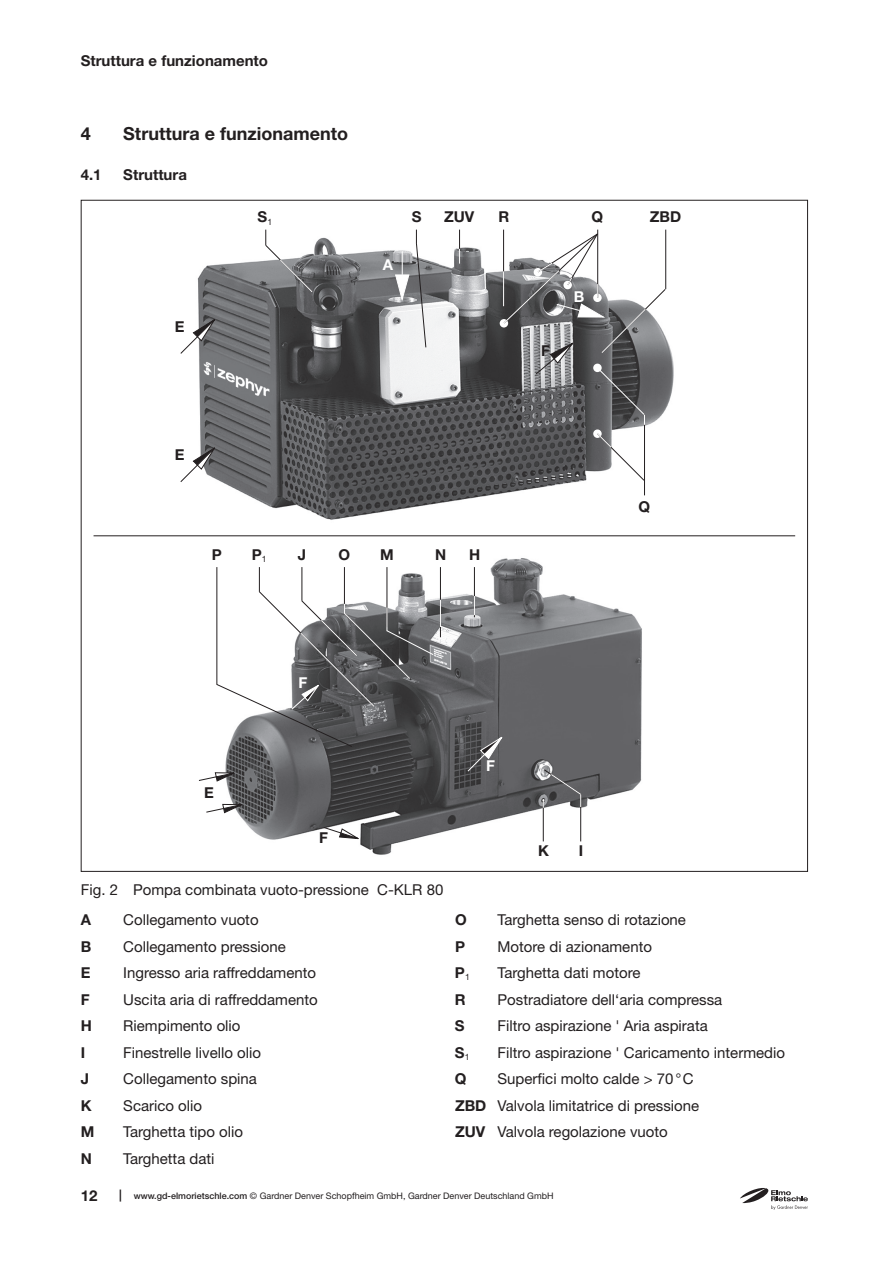
<style>
.page{position:relative;width:893px;height:1263px;background:#fff}
.page>*{position:absolute;margin:0;border:0;box-sizing:border-box;transform-origin:0 0}
.t1{font:700 18px "Helvetica Neue LT Pro";color:#231f20}
.t2{font:15px/26.5px "Helvetica Neue LT Pro";color:#231f20}
.t3{font:700 15px "Helvetica Neue LT Pro";color:#231f20}
.t4{font:700 15px "Helvetica Neue LT Pro";color:#fff}
.t5{font:9px "Helvetica Neue LT Pro";color:#231f20}
.s1{font-weight:700}
.s2{font-weight:700;font-size:12px}
.s3{font-weight:500}
</style>
<div class="page">
<svg style="left:740px;top:1188px;width:68px;height:22px"></svg>
<hr style="left:94px;top:535px;width:701px;height:1px;background:#231f20">
<img style="left:197px;top:233px;width:477px;height:287px">
<img style="left:222px;top:558px;width:420px;height:297px">
<svg style="left:180px;top:446px;width:37px;height:37px"></svg>
<div style="left:500px;top:319px;width:8px;height:8px;background:#fff;border-radius:50%"></div>
<svg style="left:180px;top:317px;width:37px;height:37px"></svg>
<svg style="left:395px;top:251px;width:15px;height:49px"></svg>
<hr style="left:459px;top:230px;width:1px;height:34px;background:#231f20">
<svg style="left:459px;top:249px;width:1px;height:15px"></svg>
<hr style="left:503px;top:230px;width:1px;height:76px;background:#231f20">
<hr style="left:597px;top:230px;width:1px;height:68px;background:#231f20">
<hr style="left:665px;top:230px;width:1px;height:59px;background:#231f20">
<div style="left:593px;top:429px;width:9px;height:9px;background:#fff;border-radius:50%"></div>
<hr style="left:644px;top:415px;width:1px;height:80px;background:#231f20">
<svg style="left:597px;top:433px;width:47px;height:48px"></svg>
<svg style="left:503px;top:233px;width:163px;height:192px"></svg>
<svg style="left:467px;top:735px;width:37px;height:37px"></svg>
<hr style="left:543px;top:800px;width:1px;height:41px;background:#231f20">
<hr style="left:580px;top:795px;width:1px;height:46px;background:#231f20">
<svg style="left:198px;top:772px;width:38px;height:9px"></svg>
<svg style="left:206px;top:804px;width:38px;height:9px"></svg>
<svg style="left:323px;top:827px;width:37px;height:12px"></svg>
<svg style="left:542px;top:769px;width:40px;height:39px"></svg>
<hr style="left:474px;top:567px;width:1px;height:50px;background:#231f20">
<svg style="left:474px;top:596px;width:1px;height:19px"></svg>
<hr style="left:440px;top:567px;width:1px;height:70px;background:#231f20">
<svg style="left:440px;top:600px;width:1px;height:27px"></svg>
<svg style="left:216px;top:567px;width:218px;height:180px"></svg>
<hr style="left:217px;top:567px;width:1px;height:118px;background:#231f20">
<svg style="left:416px;top:230px;width:10px;height:118px"></svg>
<svg style="left:265px;top:230px;width:48px;height:63px"></svg>
<p class="t3" style="left:81px;top:51px;width:189px">Struttura e funzionamento</p>
<p class="t1" style="left:81px;top:123px;width:12px">4</p>
<p class="t1" style="left:123px;top:123px;width:226px">Struttura e funzionamento</p>
<p class="t3" style="left:81px;top:165px;width:22px">4.1</p>
<p class="t3" style="left:123px;top:165px;width:65px">Struttura</p>
<p class="t3" style="left:258px;top:208px;width:16px">S<sub>1</sub></p>
<p class="t3" style="left:412px;top:208px;width:11px">S</p>
<p class="t3" style="left:175px;top:317px;width:11px">E</p>
<p class="t4" style="left:383px;top:256px;width:12px">A</p>
<p class="t3" style="left:444px;top:208px;width:32px">ZUV</p>
<p class="t3" style="left:498px;top:208px;width:12px">R</p>
<p class="t3" style="left:592px;top:208px;width:13px">Q</p>
<p class="t3" style="left:650px;top:208px;width:33px">ZBD</p>
<p class="t3" style="left:541px;top:341px;width:10px">F</p>
<p class="t4" style="left:574px;top:287px;width:12px">B</p>
<p class="t3" style="left:175px;top:446px;width:11px">E</p>
<p class="t3" style="left:638px;top:498px;width:13px">Q</p>
<p class="t3" style="left:212px;top:545px;width:12px">P</p>
<p class="t3" style="left:252px;top:545px;width:16px">P<sub>1</sub></p>
<p class="t3" style="left:339px;top:545px;width:13px">O</p>
<p class="t3" style="left:380px;top:545px;width:15px">M</p>
<p class="t3" style="left:435px;top:545px;width:13px">N</p>
<p class="t3" style="left:298px;top:545px;width:10px">J</p>
<p class="t3" style="left:469px;top:545px;width:13px">H</p>
<p class="t4" style="left:299px;top:674px;width:10px">F</p>
<p class="t3" style="left:204px;top:784px;width:11px">E</p>
<p class="t4" style="left:486px;top:756px;width:10px">F</p>
<p class="t3" style="left:319px;top:828px;width:10px">F</p>
<p class="t2" style="left:81px;top:876px;width:364px">Fig. 2 Pompa combinata vuoto-pressione C-KLR 80</p>
<p class="t3" style="left:81px;top:910px;width:12px">A</p>
<p class="t2" style="left:123px;top:906px;width:137px">Collegamento vuoto</p>
<p class="t3" style="left:81px;top:937px;width:12px">B</p>
<p class="t2" style="left:123px;top:933px;width:164px">Collegamento pressione</p>
<p class="t3" style="left:81px;top:963px;width:11px">E</p>
<p class="t2" style="left:123px;top:959px;width:194px">Ingresso aria raffreddamento</p>
<p class="t3" style="left:81px;top:990px;width:10px">F</p>
<p class="t2" style="left:123px;top:986px;width:196px">Uscita aria di raffreddamento</p>
<p class="t3" style="left:81px;top:1016px;width:13px">H</p>
<p class="t2" style="left:123px;top:1012px;width:119px">Riempimento olio</p>
<p class="t3" style="left:81px;top:1043px;width:6px">I</p>
<p class="t2" style="left:123px;top:1039px;width:139px">Finestrelle livello olio</p>
<p class="t3" style="left:81px;top:1069px;width:10px">J</p>
<p class="t2" style="left:123px;top:1065px;width:135px">Collegamento spina</p>
<p class="t3" style="left:81px;top:1096px;width:12px">K</p>
<p class="t2" style="left:123px;top:1092px;width:80px">Scarico olio</p>
<p class="t3" style="left:81px;top:1122px;width:15px">M</p>
<p class="t2" style="left:123px;top:1118px;width:121px">Targhetta tipo olio</p>
<p class="t3" style="left:81px;top:1149px;width:13px">N</p>
<p class="t2" style="left:123px;top:1145px;width:93px">Targhetta dati</p>
<p class="t3" style="left:538px;top:842px;width:12px">K</p>
<p class="t3" style="left:579px;top:842px;width:6px">I</p>
<p class="t3" style="left:455px;top:910px;width:13px">O</p>
<p class="t2" style="left:497px;top:906px;width:190px">Targhetta senso di rotazione</p>
<p class="t3" style="left:455px;top:937px;width:12px">P</p>
<p class="t2" style="left:497px;top:933px;width:156px">Motore di azionamento</p>
<p class="t3" style="left:455px;top:963px;width:16px">P<sub>1</sub></p>
<p class="t2" style="left:497px;top:959px;width:144px">Targhetta dati motore</p>
<p class="t3" style="left:455px;top:990px;width:12px">R</p>
<p class="t2" style="left:497px;top:986px;width:226px">Postradiatore dell‘aria compressa</p>
<p class="t3" style="left:455px;top:1016px;width:11px">S</p>
<p class="t2" style="left:497px;top:1012px;width:212px">Filtro aspirazione ' Aria aspirata</p>
<p class="t3" style="left:455px;top:1043px;width:16px">S<sub>1</sub></p>
<p class="t2" style="left:497px;top:1039px;width:289px">Filtro aspirazione ' Caricamento intermedio</p>
<p class="t3" style="left:455px;top:1069px;width:13px">Q</p>
<p class="t2" style="left:455px;top:1065px;width:246px;text-indent:43px">Superfici molto calde &gt; 70°C<br><span class="s1">ZBD</span> Valvola limitatrice di pressione<br><span class="s1">ZUV</span> Valvola regolazione vuoto</p>
<p class="t3" style="left:81px;top:1187px;width:18px">12</p>
<p class="t5" style="left:119px;top:1191px;width:436px"><span class="s2">|</span> <span class="s3">www.gd-elmorietschle.com</span> © Gardner Denver Schopfheim GmbH, Gardner Denver Deutschland GmbH</p>
</div>
